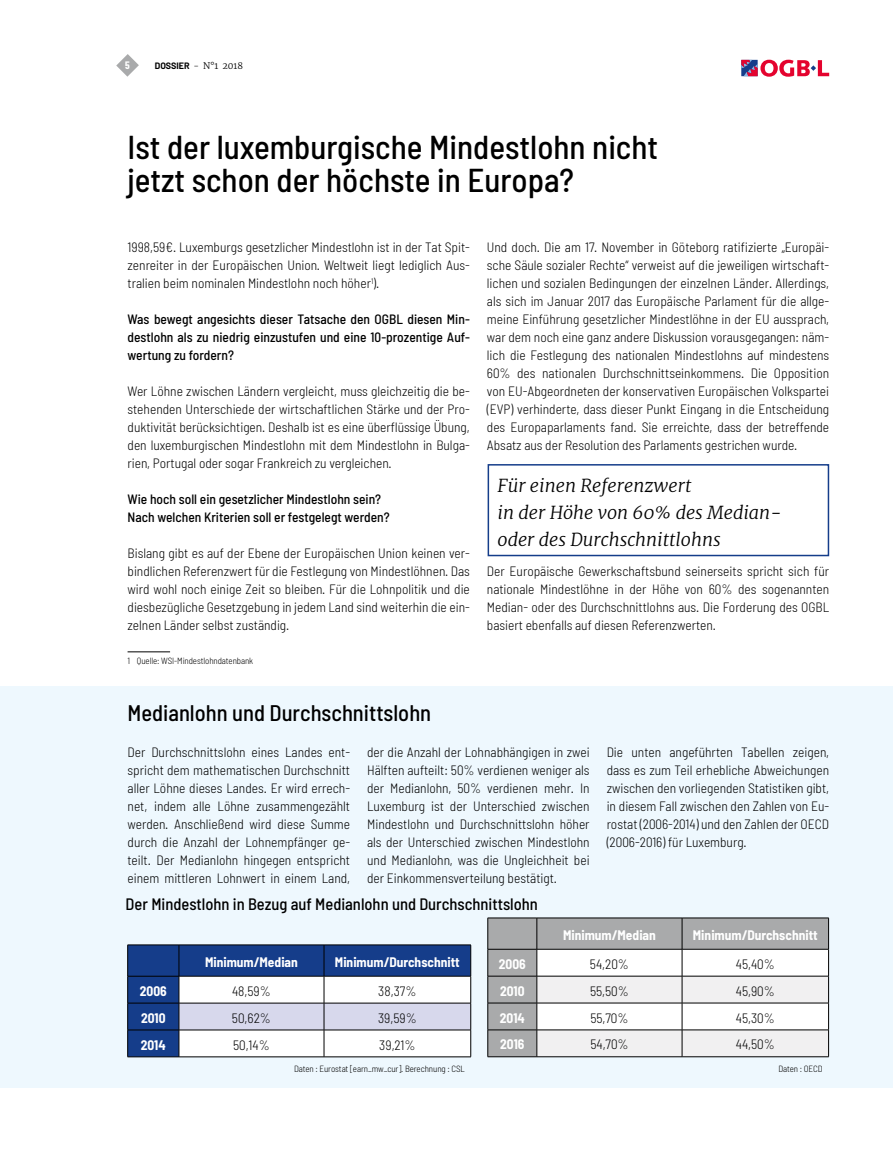
<style>
.page{position:relative;width:893px;height:1149px;background:#fff}
.page>*{position:absolute;margin:0;border:0;box-sizing:border-box;transform-origin:0 0}
.t1{font:500 semi-condensed 33px/33px "Barlow";color:#000}
.t2{font:500 semi-condensed 22.5px "Barlow";color:#000}
.t3{font:italic 300 18px/27px "Merriweather";color:#000}
.t4{font:500 semi-condensed 16.5px "Barlow";color:#000}
.t5{font:300 semi-condensed 13.5px/18px "Barlow";color:#000;text-align:justify}
.t6{font:500 semi-condensed 13.5px/18px "Barlow";color:#000;text-align:justify}
.t7{font:700 semi-condensed 13.5px "Barlow";color:#fff}
.t8{font:700 10.5px "Barlow Condensed";color:#fff}
.t9{font:300 semi-condensed 9px "Barlow";letter-spacing:-.01em;color:#000}
.t10{font:300 9px "Merriweather";color:#000}
.s1{font-family:"Barlow";font-weight:700}
</style>
<div class="page">
<div style="left:0;top:686px;width:893px;height:400px;background:#eef8fe"></div>
<hr style="left:128px;top:651px;width:42px;height:1px;background:#000">
<svg style="left:127px;top:944px;width:344px;height:112px;background:#95a4c4"></svg>
<hr style="left:127px;top:1056px;width:52px;height:1px;background:#000">
<hr style="left:179px;top:1056px;width:145px;height:1px;background:#000">
<hr style="left:324px;top:1056px;width:147px;height:1px;background:#000">
<div style="left:488px;top:918px;width:340px;height:138px;background:#a9aaab"></div>
<hr style="left:488px;top:917px;width:49px;height:1px;background:#000">
<hr style="left:487px;top:917px;width:1px;height:31px;background:#000">
<hr style="left:537px;top:917px;width:145px;height:1px;background:#000">
<hr style="left:537px;top:917px;width:1px;height:31px;background:#000">
<hr style="left:682px;top:917px;width:147px;height:1px;background:#000">
<hr style="left:682px;top:917px;width:1px;height:31px;background:#000">
<hr style="left:828px;top:917px;width:1px;height:31px;background:#000">
<hr style="left:488px;top:948px;width:49px;height:1px;background:#000">
<hr style="left:488px;top:975px;width:49px;height:1px;background:#000">
<hr style="left:488px;top:1002px;width:49px;height:1px;background:#000">
<hr style="left:488px;top:1029px;width:49px;height:1px;background:#000">
<svg style="left:487px;top:949px;width:1px;height:107px"></svg>
<svg style="left:537px;top:948px;width:292px;height:108px"></svg>
<hr style="left:488px;top:1056px;width:49px;height:1px;background:#000">
<hr style="left:537px;top:1056px;width:145px;height:1px;background:#000">
<hr style="left:682px;top:1056px;width:147px;height:1px;background:#000">
<div style="left:488px;top:464px;width:341px;height:92px;border:2px solid #153d8a"></div>
<svg style="left:116px;top:54px;width:23px;height:23px"></svg>
<svg style="left:741px;top:60px;width:88px;height:17px"></svg>
<p class="t8" style="left:125px;top:58px;width:6px">5</p>
<p class="t10" style="left:155px;top:59px;width:90px"><span class="s1">DOSSIER</span> - N°1 2018</p>
<h1 class="t1" style="left:128px;top:129px;width:532px">Ist der luxemburgische Mindestlohn nicht jetzt schon der höchste in Europa?</h1>
<p class="t5" style="left:128px;top:238px;width:344px">1998,59€. Luxemburgs gesetzlicher Mindestlohn ist in der Tat Spit&shy;zenreiter in der Europäischen Union. Weltweit liegt lediglich Aus&shy;tralien beim nominalen Mindestlohn noch höher<sup>1</sup>).</p>
<p class="t6" style="left:128px;top:310px;width:344px">Was bewegt angesichts dieser Tatsache den OGBL diesen Min&shy;destlohn als zu niedrig einzustufen und eine 10-prozentige Auf&shy;wertung zu fordern?</p>
<p class="t5" style="left:128px;top:382px;width:344px">Wer Löhne zwischen Ländern vergleicht, muss gleichzeitig die be&shy;stehenden Unterschiede der wirtschaftlichen Stärke und der Pro&shy;duktivität berücksichtigen. Deshalb ist es eine überflüssige Übung, den luxemburgischen Mindestlohn mit dem Mindestlohn in Bulga&shy;rien, Portugal oder sogar Frankreich zu vergleichen.</p>
<p class="t6" style="left:128px;top:490px;width:264px">Wie hoch soll ein gesetzlicher Mindestlohn sein?<br>Nach welchen Kriterien soll er festgelegt werden?</p>
<p class="t5" style="left:128px;top:544px;width:344px">Bislang gibt es auf der Ebene der Europäischen Union keinen ver&shy;bindlichen Referenzwert für die Festlegung von Mindestlöhnen. Das wird wohl noch einige Zeit so bleiben. Für die Lohnpolitik und die diesbezügliche Gesetzgebung in jedem Land sind weiterhin die ein&shy;zelnen Länder selbst zuständig.</p>
<p class="t9" style="left:128px;top:654px;width:127px">1 Quelle: WSI-Mindestlohndatenbank</p>
<h2 class="t2" style="left:128px;top:698px;width:305px">Medianlohn und Durchschnittslohn</h2>
<p class="t5" style="left:487px;top:238px;width:344px">Und doch. Die am 17. November in Göteborg ratifizierte „Europäi&shy;sche Säule sozialer Rechte“ verweist auf die jeweiligen wirtschaft&shy;lichen und sozialen Bedingungen der einzelnen Länder. Allerdings, als sich im Januar 2017 das Europäische Parlament für die allge&shy;meine Einführung gesetzlicher Mindestlöhne in der EU aussprach, war dem noch eine ganz andere Diskussion vorausgegangen: näm&shy;lich die Festlegung des nationalen Mindestlohns auf mindestens 60% des nationalen Durchschnittseinkommens. Die Opposition von EU-Abgeordneten der konservativen Europäischen Volkspartei (EVP) verhinderte, dass dieser Punkt Eingang in die Entscheidung des Europaparlaments fand. Sie erreichte, dass der betreffende Absatz aus der Resolution des Parlaments gestrichen wurde.</p>
<h3 class="t3" style="left:498px;top:471px;width:285px">Für einen Referenzwert<br>in der Höhe von 60% des Median&shy;oder des Durchschnittlohns</h3>
<p class="t5" style="left:487px;top:562px;width:344px">Der Europäische Gewerkschaftsbund seinerseits spricht sich für nationale Mindestlöhne in der Höhe von 60% des sogenannten Median- oder des Durchschnittlohns aus. Die Forderung des OGBL basiert ebenfalls auf diesen Referenzwerten.</p>
<p class="t5" style="left:128px;top:742px;width:224px">Der Durchschnittslohn eines Landes ent&shy;spricht dem mathematischen Durchschnitt aller Löhne dieses Landes. Er wird errech&shy;net, indem alle Löhne zusammengezählt werden. Anschließend wird diese Summe durch die Anzahl der Lohnempfänger ge&shy;teilt. Der Medianlohn hingegen entspricht einem mittleren Lohnwert in einem Land,</p>
<p class="t5" style="left:367px;top:742px;width:224px">der die Anzahl der Lohnabhängigen in zwei Hälften aufteilt: 50% verdienen weniger als der Medianlohn, 50% verdienen mehr. In Luxemburg ist der Unterschied zwischen Mindestlohn und Durchschnittslohn höher als der Unterschied zwischen Mindestlohn und Medianlohn, was die Ungleichheit bei der Einkommensverteilung bestätigt.</p>
<p class="t5" style="left:607px;top:742px;width:224px">Die unten angeführten Tabellen zeigen, dass es zum Teil erhebliche Abweichungen zwischen den vorliegenden Statistiken gibt, in diesem Fall zwischen den Zahlen von Eu&shy;rostat (2006-2014) und den Zahlen der OECD (2006-2016) für Luxemburg.</p>
<p class="t4" style="left:126px;top:893px;width:414px">Der Mindestlohn in Bezug auf Medianlohn und Durchschnittslohn</p>
<p class="t7" style="left:563px;top:926px;width:94px">Minimum/Median</p>
<p class="t7" style="left:693px;top:926px;width:126px">Minimum/Durchschnitt</p>
<p class="t7" style="left:205px;top:953px;width:94px">Minimum/Median</p>
<p class="t7" style="left:335px;top:953px;width:126px">Minimum/Durchschnitt</p>
<p class="t7" style="left:140px;top:982px;width:28px">2006</p>
<p class="t5" style="left:232px;top:981px;width:40px">48,59%</p>
<p class="t5" style="left:378px;top:981px;width:40px">38,37%</p>
<p class="t7" style="left:141px;top:1009px;width:26px">2010</p>
<p class="t5" style="left:232px;top:1008px;width:41px">50,62%</p>
<p class="t5" style="left:378px;top:1008px;width:40px">39,59%</p>
<p class="t7" style="left:141px;top:1035px;width:26px">2014</p>
<p class="t5" style="left:233px;top:1034px;width:38px">50,14%</p>
<p class="t5" style="left:379px;top:1034px;width:38px">39,21%</p>
<p class="t9" style="left:294px;top:1062px;width:172px">Daten : Eurostat [earn_mw_cur]. Berechnung : CSL</p>
<p class="t7" style="left:499px;top:955px;width:28px">2006</p>
<p class="t5" style="left:590px;top:954px;width:41px">54,20%</p>
<p class="t5" style="left:736px;top:954px;width:41px">45,40%</p>
<p class="t7" style="left:500px;top:982px;width:26px">2010</p>
<p class="t5" style="left:590px;top:981px;width:40px">55,50%</p>
<p class="t5" style="left:736px;top:981px;width:41px">45,90%</p>
<p class="t7" style="left:500px;top:1008px;width:26px">2014</p>
<p class="t5" style="left:590px;top:1007px;width:40px">55,70%</p>
<p class="t5" style="left:736px;top:1007px;width:41px">45,30%</p>
<p class="t7" style="left:500px;top:1035px;width:26px">2016</p>
<p class="t5" style="left:590px;top:1034px;width:40px">54,70%</p>
<p class="t5" style="left:736px;top:1034px;width:41px">44,50%</p>
<p class="t9" style="left:778px;top:1062px;width:46px">Daten : OECD</p>
</div>
